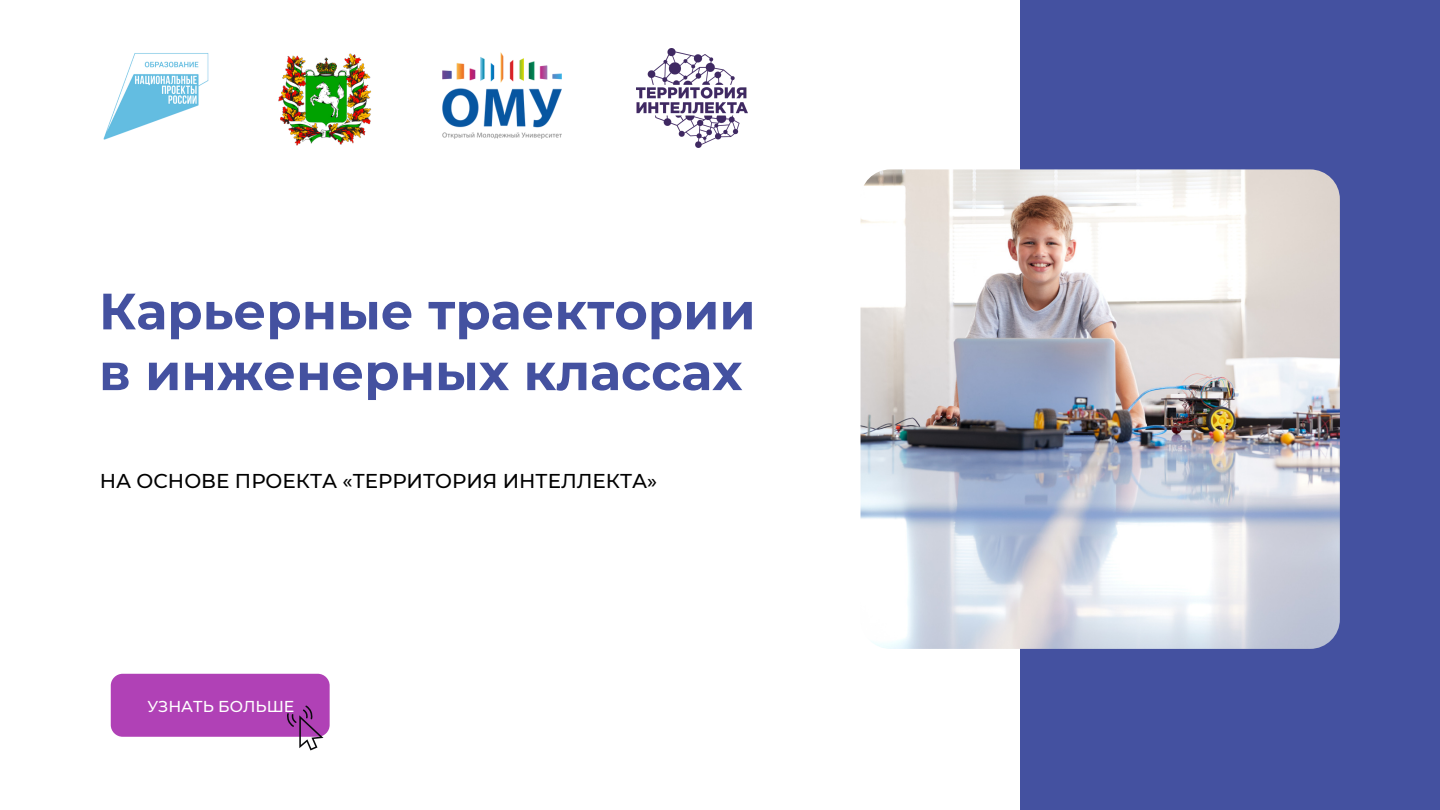
<style>
.page{position:relative;width:1440px;height:810px;background:#fff}
.page>*{position:absolute;margin:0;border:0;box-sizing:border-box;transform-origin:0 0}
.t1{font:700 51px/60.8px "Montserrat";color:#4451a0}
.t2{font:500 20px "Montserrat";color:#000}
.t3{font:500 15.8px "Montserrat";color:#fff}
</style>
<div class="page">
<img style="left:278px;top:53px;width:94px;height:93px">
<img style="left:103px;top:53px;width:106px;height:87px">
<img style="left:636px;top:48px;width:112px;height:99px">
<img style="left:443px;top:52px;width:118px;height:87px">
<div style="left:111px;top:674px;width:219px;height:63px;background:#b041b6;border-radius:12px"></div>
<svg style="left:287px;top:705px;width:36px;height:45px"></svg>
<div style="left:1020px;top:0;width:420px;height:810px;background:#4451a0"></div>
<img style="left:861px;top:169px;width:479px;height:480px;border-radius:30px">
<p class="t1" style="left:99px;top:281px;width:658px">Карьерные траектории в инженерных классах</p>
<p class="t2" style="left:100px;top:469px;width:559px">НА ОСНОВЕ ПРОЕКТА «ТЕРРИТОРИЯ ИНТЕЛЛЕКТА»</p>
<p class="t3" style="left:147px;top:697px;width:149px">УЗНАТЬ БОЛЬШЕ</p>
</div>
